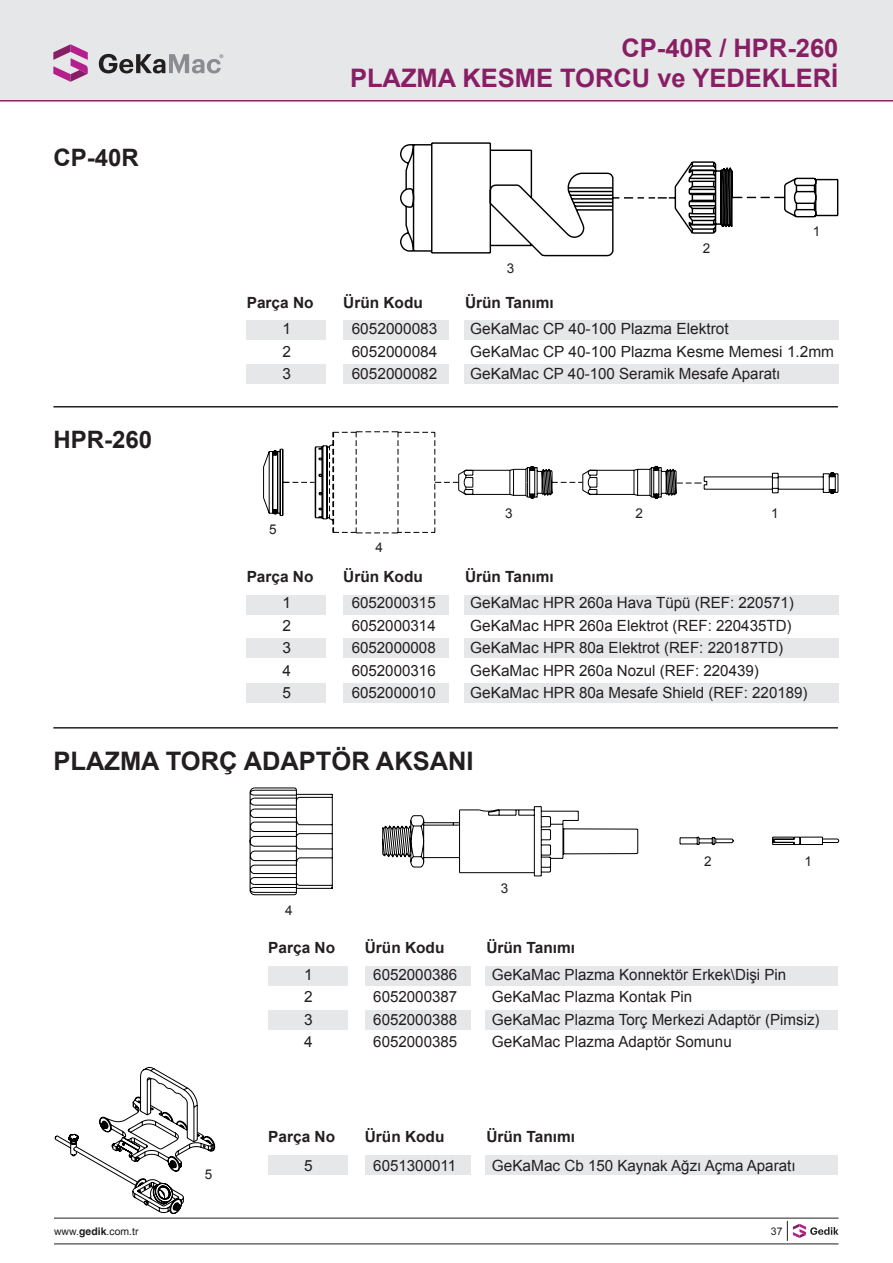
<style>
.page{position:relative;width:893px;height:1263px;background:#fff}
.page>*{position:absolute;margin:0;border:0;box-sizing:border-box;transform-origin:0 0}
.t1{font:700 25.5px/30px "Arial";color:#881f65;text-align:right}
.t2{font:700 25.5px "Arial";color:#231f20}
.t3{font:700 24px "Arial";color:#231f20}
.t4{font:15.45px "Arial";color:#231f20}
.t5{font:700 15.45px "Arial";color:#231f20}
.t6{font:13.5px "Arial";color:#231f20}
.t7{font:10.5px "Helvetica";color:#231f20}
.t8{font:10.5px "Arial";color:#231f20}
.s1{font-weight:700}
</style>
<div class="page">
<hr style="left:54px;top:1218px;width:784px;height:1px;background:#231f20">
<hr style="left:54px;top:1244px;width:784px;height:1px;background:#231f20">
<svg style="left:787px;top:1221px;width:51px;height:20px"></svg>
<div style="left:0;top:0;width:893px;height:101px;background:#e6e7e9"></div>
<hr style="left:0;top:100px;width:893px;height:2px;background:#881f65">
<div style="left:343px;top:320px;width:106px;height:20px;background:#e6e7e9"></div>
<div style="left:365px;top:967px;width:105px;height:19px;background:#e6e7e9"></div>
<div style="left:365px;top:1156px;width:105px;height:19px;background:#e6e7e9"></div>
<div style="left:247px;top:320px;width:79px;height:20px;background:#e6e7e9"></div>
<div style="left:268px;top:967px;width:79px;height:19px;background:#e6e7e9"></div>
<div style="left:268px;top:1156px;width:79px;height:19px;background:#e6e7e9"></div>
<div style="left:343px;top:365px;width:106px;height:19px;background:#e6e7e9"></div>
<div style="left:365px;top:1010px;width:105px;height:19px;background:#e6e7e9"></div>
<div style="left:247px;top:365px;width:79px;height:19px;background:#e6e7e9"></div>
<div style="left:268px;top:1010px;width:79px;height:19px;background:#e6e7e9"></div>
<div style="left:464px;top:320px;width:375px;height:20px;background:#e6e7e9"></div>
<div style="left:486px;top:967px;width:352px;height:19px;background:#e6e7e9"></div>
<div style="left:486px;top:1156px;width:352px;height:19px;background:#e6e7e9"></div>
<div style="left:464px;top:365px;width:375px;height:19px;background:#e6e7e9"></div>
<div style="left:486px;top:1010px;width:352px;height:19px;background:#e6e7e9"></div>
<div style="left:343px;top:595px;width:106px;height:20px;background:#e6e7e9"></div>
<div style="left:247px;top:595px;width:79px;height:20px;background:#e6e7e9"></div>
<div style="left:343px;top:639px;width:106px;height:19px;background:#e6e7e9"></div>
<div style="left:343px;top:684px;width:106px;height:19px;background:#e6e7e9"></div>
<div style="left:247px;top:639px;width:79px;height:19px;background:#e6e7e9"></div>
<div style="left:247px;top:684px;width:79px;height:19px;background:#e6e7e9"></div>
<div style="left:464px;top:595px;width:375px;height:20px;background:#e6e7e9"></div>
<div style="left:464px;top:639px;width:375px;height:19px;background:#e6e7e9"></div>
<div style="left:464px;top:684px;width:375px;height:19px;background:#e6e7e9"></div>
<hr style="left:53px;top:406px;width:785px;height:1px;background:#231f20">
<hr style="left:53px;top:727px;width:785px;height:1px;background:#231f20">
<svg style="left:400px;top:142px;width:439px;height:115px"></svg>
<svg style="left:399px;top:431px;width:440px;height:102px"></svg>
<svg style="left:263px;top:431px;width:136px;height:103px"></svg>
<svg style="left:250px;top:787px;width:83px;height:108px"></svg>
<svg style="left:254px;top:787px;width:585px;height:98px"></svg>
<svg style="left:54px;top:1066px;width:161px;height:148px"></svg>
<svg style="left:53px;top:44px;width:35px;height:38px"></svg>
<svg style="left:99px;top:54px;width:124px;height:19px"></svg>
<p class="t3" style="left:53px;top:142px;width:87px">CP-40R</p>
<p class="t3" style="left:53px;top:423px;width:100px">HPR-260</p>
<p class="t1" style="left:350px;top:34px;width:490px">CP-40R / HPR-260<br>PLAZMA KESME TORCU ve YEDEKLERİ</p>
<p class="t5" style="left:247px;top:292px;width:68px">Parça No</p>
<p class="t4" style="left:283px;top:319px;width:10px">1</p>
<p class="t4" style="left:283px;top:341px;width:10px">2</p>
<p class="t4" style="left:283px;top:364px;width:10px">3</p>
<p class="t5" style="left:343px;top:292px;width:81px">Ürün Kodu</p>
<p class="t6" style="left:507px;top:259px;width:9px">3</p>
<p class="t5" style="left:465px;top:292px;width:90px">Ürün Tanımı</p>
<p class="t6" style="left:703px;top:239px;width:9px">2</p>
<p class="t6" style="left:813px;top:222px;width:9px">1</p>
<p class="t4" style="left:352px;top:319px;width:87px">6052000083</p>
<p class="t4" style="left:470px;top:319px;width:260px">GeKaMac CP 40-100 Plazma Elektrot</p>
<p class="t4" style="left:352px;top:341px;width:87px">6052000084</p>
<p class="t4" style="left:470px;top:341px;width:365px">GeKaMac CP 40-100 Plazma Kesme Memesi 1.2mm</p>
<p class="t4" style="left:352px;top:364px;width:87px">6052000082</p>
<p class="t4" style="left:470px;top:364px;width:312px">GeKaMac CP 40-100 Seramik Mesafe Aparatı</p>
<p class="t6" style="left:269px;top:520px;width:9px">5</p>
<p class="t6" style="left:376px;top:538px;width:9px">4</p>
<p class="t6" style="left:505px;top:504px;width:9px">3</p>
<p class="t6" style="left:635px;top:504px;width:9px">2</p>
<p class="t6" style="left:771px;top:504px;width:9px">1</p>
<p class="t5" style="left:247px;top:566px;width:68px">Parça No</p>
<p class="t5" style="left:343px;top:566px;width:81px">Ürün Kodu</p>
<p class="t5" style="left:465px;top:566px;width:90px">Ürün Tanımı</p>
<p class="t4" style="left:283px;top:593px;width:10px">1</p>
<p class="t4" style="left:283px;top:615px;width:10px">2</p>
<p class="t4" style="left:283px;top:638px;width:10px">3</p>
<p class="t4" style="left:283px;top:660px;width:10px">4</p>
<p class="t4" style="left:283px;top:683px;width:10px">5</p>
<p class="t4" style="left:352px;top:593px;width:86px">6052000315</p>
<p class="t4" style="left:470px;top:593px;width:325px">GeKaMac HPR 260a Hava Tüpü (REF: 220571)</p>
<p class="t4" style="left:352px;top:615px;width:86px">6052000314</p>
<p class="t4" style="left:470px;top:615px;width:323px">GeKaMac HPR 260a Elektrot (REF: 220435TD)</p>
<p class="t4" style="left:352px;top:638px;width:86px">6052000008</p>
<p class="t4" style="left:470px;top:638px;width:315px">GeKaMac HPR 80a Elektrot (REF: 220187TD)</p>
<p class="t4" style="left:352px;top:660px;width:86px">6052000316</p>
<p class="t4" style="left:470px;top:660px;width:290px">GeKaMac HPR 260a Nozul (REF: 220439)</p>
<p class="t4" style="left:352px;top:683px;width:86px">6052000010</p>
<p class="t4" style="left:470px;top:683px;width:339px">GeKaMac HPR 80a Mesafe Shield (REF: 220189)</p>
<p class="t2" style="left:53px;top:744px;width:422px">PLAZMA TORÇ ADAPTÖR AKSANI</p>
<p class="t6" style="left:285px;top:901px;width:9px">4</p>
<p class="t5" style="left:268px;top:938px;width:68px">Parça No</p>
<p class="t5" style="left:365px;top:938px;width:81px">Ürün Kodu</p>
<p class="t6" style="left:501px;top:880px;width:9px">3</p>
<p class="t5" style="left:486px;top:938px;width:90px">Ürün Tanımı</p>
<p class="t6" style="left:704px;top:852px;width:9px">2</p>
<p class="t6" style="left:804px;top:852px;width:9px">1</p>
<p class="t6" style="left:205px;top:1165px;width:9px">5</p>
<p class="t4" style="left:304px;top:964px;width:10px">1</p>
<p class="t4" style="left:304px;top:986px;width:10px">2</p>
<p class="t4" style="left:304px;top:1009px;width:10px">3</p>
<p class="t4" style="left:304px;top:1031px;width:10px">4</p>
<p class="t4" style="left:373px;top:964px;width:86px">6052000386</p>
<p class="t4" style="left:492px;top:964px;width:296px">GeKaMac Plazma Konnektör Erkek\Dişi Pin</p>
<p class="t4" style="left:373px;top:986px;width:86px">6052000387</p>
<p class="t4" style="left:492px;top:986px;width:202px">GeKaMac Plazma Kontak Pin</p>
<p class="t4" style="left:373px;top:1009px;width:86px">6052000388</p>
<p class="t4" style="left:492px;top:1009px;width:329px">GeKaMac Plazma Torç Merkezi Adaptör (Pimsiz)</p>
<p class="t4" style="left:373px;top:1031px;width:86px">6052000385</p>
<p class="t4" style="left:492px;top:1031px;width:241px">GeKaMac Plazma Adaptör Somunu</p>
<p class="t5" style="left:268px;top:1127px;width:68px">Parça No</p>
<p class="t4" style="left:304px;top:1155px;width:10px">5</p>
<p class="t5" style="left:365px;top:1127px;width:81px">Ürün Kodu</p>
<p class="t5" style="left:486px;top:1127px;width:90px">Ürün Tanımı</p>
<p class="t4" style="left:373px;top:1155px;width:84px">6051300011</p>
<p class="t4" style="left:492px;top:1155px;width:305px">GeKaMac Cb 150 Kaynak Ağzı Açma Aparatı</p>
<p class="t7" style="left:54px;top:1223px;width:86px">www.<span class="s1">gedik</span>.com.tr</p>
<p class="t8" style="left:771px;top:1224px;width:13px">37</p>
</div>
